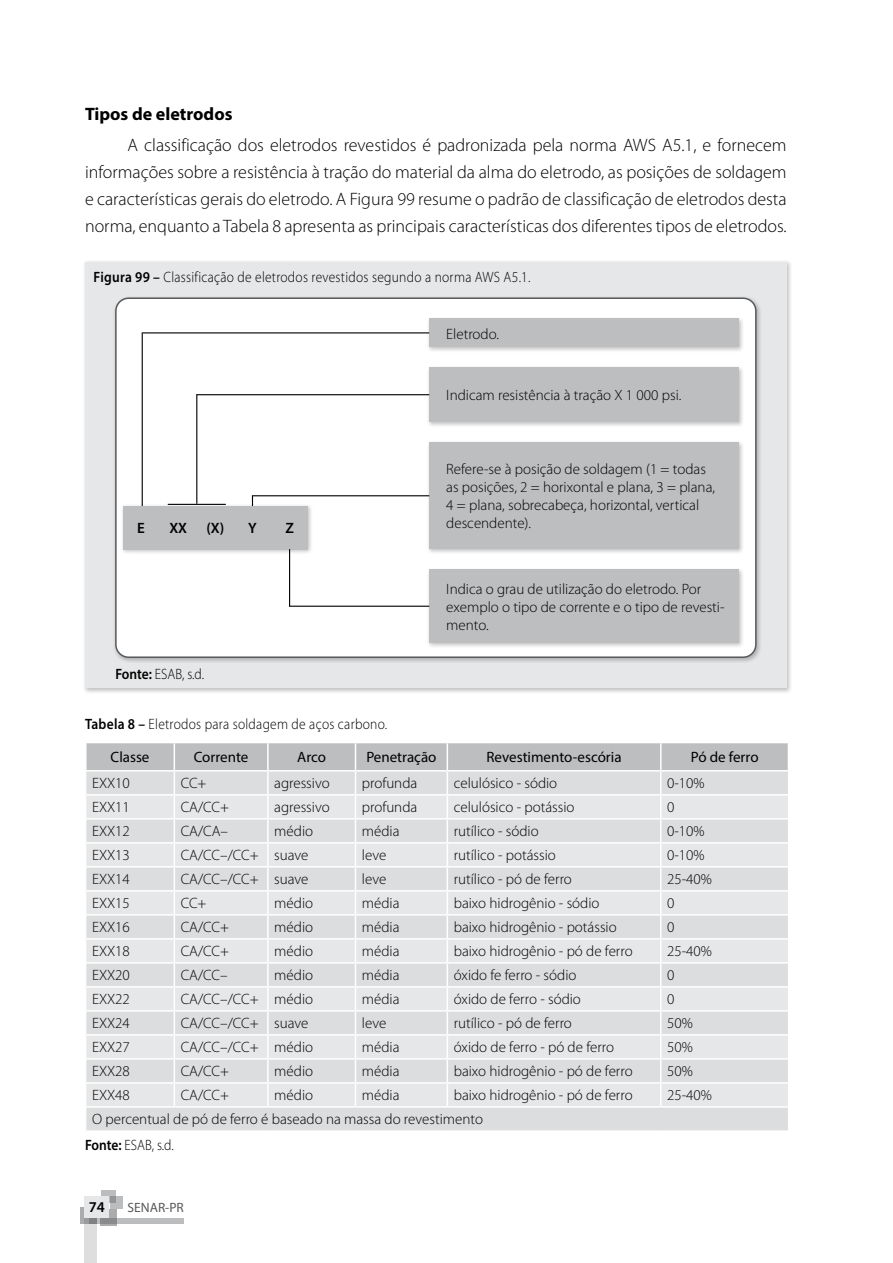
<style>
.page{position:relative;width:893px;height:1263px;background:#fff}
.page>*{position:absolute;margin:0;border:0;box-sizing:border-box;transform-origin:0 0}
.t1{font:300 18px/27px "Myriad Pro";color:#000;text-align:justify}
.t2{font:700 18px "Myriad Pro";color:#000}
.t3{font:300 15px/18px "Myriad Pro";color:#000}
.t4{font:300 15px "Myriad Pro";letter-spacing:.02em;color:#000;scale:.9 1}
.t5{font:15px "Myriad Pro";color:#000}
.t6{font:300 15px "Myriad Pro";color:#000;scale:.9 1}
.t7{font:600 15px "Myriad Pro";color:#000}
.t8{font:13.5px "Myriad Pro";color:#58595b}
.s1{font-weight:600}
</style>
<div class="page">
<svg style="left:101px;top:1191px;width:15px;height:12px"></svg>
<svg style="left:110px;top:1196px;width:12px;height:12px"></svg>
<svg style="left:80px;top:1207px;width:5px;height:16px"></svg>
<svg style="left:100px;top:1210px;width:17px;height:16px"></svg>
<svg style="left:97px;top:1218px;width:87px;height:5px"></svg>
<svg style="left:85px;top:1218px;width:12px;height:45px"></svg>
<div style="left:85px;top:1197px;width:24px;height:21px;background:#e6e7e8"></div>
<div style="left:82px;top:260px;width:710px;height:433px;background:#000;opacity:.25"></div>
<div style="left:85px;top:262px;width:702px;height:426px;background:#e6e7e8"></div>
<div style="left:112px;top:295px;width:650px;height:368px;background:#000;opacity:.25"></div>
<div style="left:116px;top:298px;width:640px;height:359px;background:#fff;border-radius:13px"></div>
<div style="left:115px;top:297px;width:642px;height:361px;border:2px solid #58595b;border-radius:13px"></div>
<div style="left:427px;top:317px;width:317px;height:36px;background:#000;opacity:.25"></div>
<div style="left:429px;top:319px;width:310px;height:28px;background:#bcbec0"></div>
<div style="left:427px;top:365px;width:317px;height:62px;background:#000;opacity:.25"></div>
<div style="left:429px;top:367px;width:310px;height:55px;background:#bcbec0"></div>
<div style="left:427px;top:440px;width:317px;height:115px;background:#000;opacity:.25"></div>
<div style="left:429px;top:442px;width:310px;height:107px;background:#bcbec0"></div>
<div style="left:427px;top:568px;width:317px;height:81px;background:#000;opacity:.25"></div>
<div style="left:429px;top:570px;width:310px;height:73px;background:#bcbec0"></div>
<div style="left:120px;top:504px;width:193px;height:51px;background:#000;opacity:.25"></div>
<div style="left:123px;top:506px;width:185px;height:43px;background:#bcbec0"></div>
<hr style="left:142px;top:332px;width:287px;height:1px;background:#000">
<hr style="left:196px;top:394px;width:233px;height:1px;background:#000">
<hr style="left:252px;top:495px;width:177px;height:1px;background:#000">
<hr style="left:289px;top:606px;width:140px;height:1px;background:#000">
<hr style="left:289px;top:549px;width:1px;height:57px;background:#000">
<hr style="left:168px;top:504px;width:58px;height:1px;background:#000">
<hr style="left:196px;top:395px;width:1px;height:109px;background:#000">
<hr style="left:142px;top:333px;width:1px;height:173px;background:#000">
<svg style="left:86px;top:743px;width:702px;height:387px;background:#e0e1e2"></svg>
<hr style="left:85px;top:770px;width:89px;height:1px;background:#fff">
<hr style="left:174px;top:770px;width:94px;height:1px;background:#fff">
<hr style="left:268px;top:770px;width:87px;height:1px;background:#fff">
<hr style="left:355px;top:770px;width:92px;height:1px;background:#fff">
<hr style="left:447px;top:770px;width:214px;height:1px;background:#fff">
<hr style="left:661px;top:770px;width:128px;height:1px;background:#fff">
<p class="t2" style="left:85px;top:102px;width:149px">Tipos de eletrodos</p>
<p class="t1" style="left:85px;top:132px;width:703px;text-indent:43px">A classificação dos eletrodos revestidos é padronizada pela norma AWS A5.1, e fornecem informações sobre a resistência à tração do material da alma do eletrodo, as posições de soldagem e características gerais do eletrodo. A Figura 99 resume o padrão de classificação de eletrodos desta norma, enquanto a Tabela 8 apresenta as principais características dos diferentes tipos de eletrodos.</p>
<p class="t4" style="left:94px;top:269px;width:487px"><span class="s1">Figura 99 –</span> Classificação de eletrodos revestidos segundo a norma AWS A5.1.</p>
<p class="t3" style="left:446px;top:325px;width:54px">Eletrodo.</p>
<p class="t7" style="left:137px;top:519px;width:9px">E</p>
<p class="t7" style="left:169px;top:519px;width:19px">XX</p>
<p class="t7" style="left:206px;top:519px;width:52px">(X) Y</p>
<p class="t7" style="left:285px;top:519px;width:10px">Z</p>
<p class="t3" style="left:446px;top:387px;width:237px">Indicam resistência à tração X 1 000 psi.</p>
<p class="t3" style="left:446px;top:461px;width:270px">Refere-se à posição de soldagem (1 = todas as posições, 2 = horixontal e plana, 3 = plana, 4 = plana, sobrecabeça, horizontal, vertical descendente).</p>
<p class="t3" style="left:446px;top:580px;width:280px">Indica o grau de utilização do eletrodo. Por exemplo o tipo de corrente e o tipo de revesti&shy;mento.</p>
<p class="t6" style="left:115px;top:665px;width:100px"><span class="s1">Fonte:</span> ESAB, s.d.</p>
<p class="t4" style="left:85px;top:716px;width:337px"><span class="s1">Tabela 8 –</span> Eletrodos para soldagem de aços carbono.</p>
<p class="t5" style="left:111px;top:748px;width:40px">Classe</p>
<p class="t5" style="left:194px;top:748px;width:56px">Corrente</p>
<p class="t5" style="left:297px;top:748px;width:30px">Arco</p>
<p class="t5" style="left:366px;top:748px;width:72px">Penetração</p>
<p class="t5" style="left:486px;top:748px;width:137px">Revestimento-escória</p>
<p class="t5" style="left:691px;top:748px;width:69px">Pó de ferro</p>
<p class="t3" style="left:92px;top:775px;width:39px">EXX10</p>
<p class="t3" style="left:181px;top:775px;width:27px">CC+</p>
<p class="t3" style="left:274px;top:775px;width:57px">agressivo</p>
<p class="t3" style="left:362px;top:775px;width:57px">profunda</p>
<p class="t3" style="left:454px;top:775px;width:105px">celulósico - sódio</p>
<p class="t3" style="left:667px;top:775px;width:39px">0-10%</p>
<p class="t3" style="left:92px;top:799px;width:39px">EXX11</p>
<p class="t3" style="left:181px;top:799px;width:50px">CA/CC+</p>
<p class="t3" style="left:274px;top:799px;width:57px">agressivo</p>
<p class="t3" style="left:362px;top:799px;width:57px">profunda</p>
<p class="t3" style="left:454px;top:799px;width:122px">celulósico - potássio</p>
<p class="t3" style="left:667px;top:799px;width:9px">0</p>
<p class="t3" style="left:92px;top:823px;width:39px">EXX12</p>
<p class="t3" style="left:181px;top:823px;width:49px">CA/CA–</p>
<p class="t3" style="left:274px;top:823px;width:40px">médio</p>
<p class="t3" style="left:362px;top:823px;width:39px">média</p>
<p class="t3" style="left:454px;top:823px;width:87px">rutílico - sódio</p>
<p class="t3" style="left:667px;top:823px;width:39px">0-10%</p>
<p class="t3" style="left:92px;top:847px;width:39px">EXX13</p>
<p class="t3" style="left:181px;top:847px;width:129px">CA/CC–/CC+ suave</p>
<p class="t3" style="left:362px;top:847px;width:26px">leve</p>
<p class="t3" style="left:454px;top:847px;width:104px">rutílico - potássio</p>
<p class="t3" style="left:667px;top:847px;width:39px">0-10%</p>
<p class="t3" style="left:92px;top:871px;width:39px">EXX14</p>
<p class="t3" style="left:181px;top:871px;width:129px">CA/CC–/CC+ suave</p>
<p class="t3" style="left:362px;top:871px;width:26px">leve</p>
<p class="t3" style="left:454px;top:871px;width:120px">rutílico - pó de ferro</p>
<p class="t3" style="left:667px;top:871px;width:46px">25-40%</p>
<p class="t3" style="left:92px;top:895px;width:39px">EXX15</p>
<p class="t3" style="left:181px;top:895px;width:27px">CC+</p>
<p class="t3" style="left:274px;top:895px;width:40px">médio</p>
<p class="t3" style="left:362px;top:895px;width:39px">média</p>
<p class="t3" style="left:454px;top:895px;width:147px">baixo hidrogênio - sódio</p>
<p class="t3" style="left:667px;top:895px;width:9px">0</p>
<p class="t3" style="left:92px;top:919px;width:39px">EXX16</p>
<p class="t3" style="left:181px;top:919px;width:50px">CA/CC+</p>
<p class="t3" style="left:274px;top:919px;width:40px">médio</p>
<p class="t3" style="left:362px;top:919px;width:39px">média</p>
<p class="t3" style="left:454px;top:919px;width:164px">baixo hidrogênio - potássio</p>
<p class="t3" style="left:667px;top:919px;width:9px">0</p>
<p class="t3" style="left:92px;top:943px;width:39px">EXX18</p>
<p class="t3" style="left:181px;top:943px;width:50px">CA/CC+</p>
<p class="t3" style="left:274px;top:943px;width:40px">médio</p>
<p class="t3" style="left:362px;top:943px;width:39px">média</p>
<p class="t3" style="left:454px;top:943px;width:180px">baixo hidrogênio - pó de ferro</p>
<p class="t3" style="left:667px;top:943px;width:46px">25-40%</p>
<p class="t3" style="left:92px;top:967px;width:39px">EXX20</p>
<p class="t3" style="left:181px;top:967px;width:48px">CA/CC–</p>
<p class="t3" style="left:274px;top:967px;width:40px">médio</p>
<p class="t3" style="left:362px;top:967px;width:39px">média</p>
<p class="t3" style="left:454px;top:967px;width:124px">óxido fe ferro - sódio</p>
<p class="t3" style="left:667px;top:967px;width:9px">0</p>
<p class="t3" style="left:92px;top:991px;width:39px">EXX22</p>
<p class="t3" style="left:181px;top:991px;width:134px">CA/CC–/CC+ médio</p>
<p class="t3" style="left:362px;top:991px;width:39px">média</p>
<p class="t3" style="left:454px;top:991px;width:129px">óxido de ferro - sódio</p>
<p class="t3" style="left:667px;top:991px;width:9px">0</p>
<p class="t3" style="left:92px;top:1015px;width:39px">EXX24</p>
<p class="t3" style="left:181px;top:1015px;width:129px">CA/CC–/CC+ suave</p>
<p class="t3" style="left:362px;top:1015px;width:26px">leve</p>
<p class="t3" style="left:454px;top:1015px;width:120px">rutílico - pó de ferro</p>
<p class="t3" style="left:667px;top:1015px;width:27px">50%</p>
<p class="t3" style="left:92px;top:1039px;width:39px">EXX27</p>
<p class="t3" style="left:181px;top:1039px;width:134px">CA/CC–/CC+ médio</p>
<p class="t3" style="left:362px;top:1039px;width:39px">média</p>
<p class="t3" style="left:454px;top:1039px;width:162px">óxido de ferro - pó de ferro</p>
<p class="t3" style="left:667px;top:1039px;width:27px">50%</p>
<p class="t3" style="left:92px;top:1063px;width:39px">EXX28</p>
<p class="t3" style="left:181px;top:1063px;width:50px">CA/CC+</p>
<p class="t3" style="left:274px;top:1063px;width:40px">médio</p>
<p class="t3" style="left:362px;top:1063px;width:39px">média</p>
<p class="t3" style="left:454px;top:1063px;width:180px">baixo hidrogênio - pó de ferro</p>
<p class="t3" style="left:667px;top:1063px;width:27px">50%</p>
<p class="t3" style="left:92px;top:1087px;width:39px">EXX48</p>
<p class="t3" style="left:181px;top:1087px;width:50px">CA/CC+</p>
<p class="t3" style="left:274px;top:1087px;width:40px">médio</p>
<p class="t3" style="left:362px;top:1087px;width:39px">média</p>
<p class="t3" style="left:454px;top:1087px;width:180px">baixo hidrogênio - pó de ferro</p>
<p class="t3" style="left:667px;top:1087px;width:46px">25-40%</p>
<p class="t3" style="left:85px;top:1107px;width:399px;line-height:25.2px;text-indent:7px">O percentual de pó de ferro é baseado na massa do revestimento<br><span class="s1">Fonte:</span> ESAB, s.d.</p>
<p class="t7" style="left:89px;top:1198px;width:18px">74</p>
<p class="t8" style="left:128px;top:1199px;width:58px">SENAR-PR</p>
</div>
